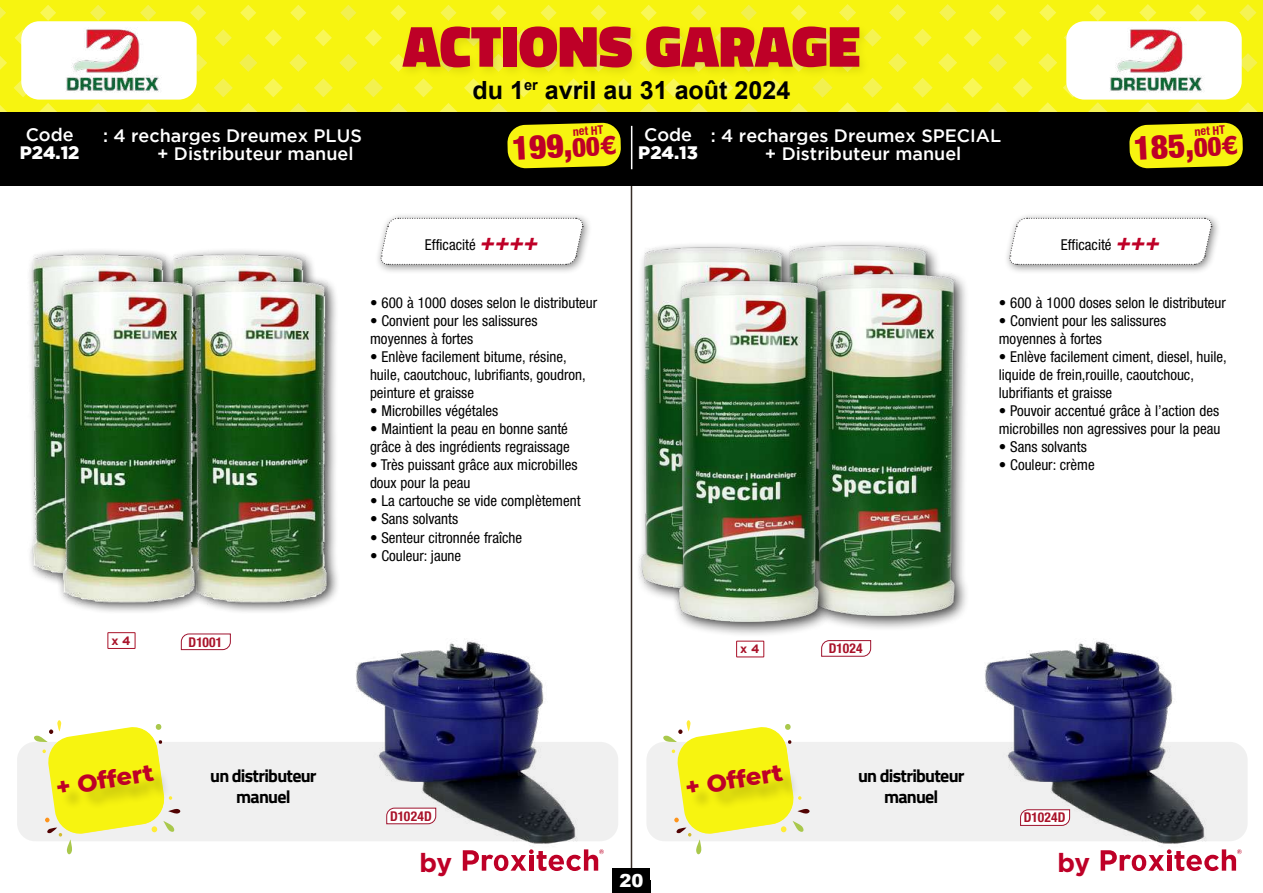
<style>
.page{position:relative;width:1263px;height:893px;background:#fff}
.page>*{position:absolute;margin:0;border:0;box-sizing:border-box;transform-origin:0 0}
.t1{font:900 58.8px "Titillium Web";color:#be0027}
.t2{font:900 condensed 33px "Helvetica Neue LT Std";color:#be0027}
.t3{font:700 26.25px "Gotham";color:#be0027}
.t4{font:700 25.05px "Arial";color:#000}
.t5{font:800 24px "Montserrat";color:#be0027}
.t6{font:500 18px/18px "Gotham";color:#fff}
.t7{font:700 18px/21.6px "Titillium Web";letter-spacing:-.04em;color:#000;text-align:center}
.t8{font:900 18px "Gotham";color:#fff}
.t9{font:900 18px "Arial";color:#fff}
.t10{font:condensed 15px/18.1px "Helvetica Neue LT Std";color:#000}
.t11{font:700 condensed 13.5px "Helvetica Neue LT Std";letter-spacing:.01em;color:#a9132a}
.t12{font:700 12.15px "Gotham";color:#a9132a}
.t13{font:700 condensed 12px "Helvetica Neue LT Std";color:#be0027}
.s1{font-size:26.4px}
.s2{font-weight:800;font-stretch:normal;font-size:26.4px}
.s3{font-weight:700;font-style:italic;font-size:24px;color:#be0027}
</style>
<div class="page">
<div style="left:0;top:0;width:1263px;height:131px;background:#f7f410"></div>
<svg style="left:15px;top:29px;width:9px;height:15px"></svg>
<svg style="left:14px;top:80px;width:12px;height:17px"></svg>
<svg style="left:215px;top:29px;width:17px;height:17px"></svg>
<svg style="left:214px;top:78px;width:19px;height:19px"></svg>
<svg style="left:265px;top:29px;width:17px;height:17px"></svg>
<svg style="left:264px;top:78px;width:19px;height:19px"></svg>
<svg style="left:315px;top:29px;width:17px;height:17px"></svg>
<svg style="left:314px;top:78px;width:19px;height:19px"></svg>
<svg style="left:365px;top:29px;width:17px;height:17px"></svg>
<svg style="left:364px;top:78px;width:19px;height:19px"></svg>
<svg style="left:414px;top:79px;width:19px;height:18px"></svg>
<svg style="left:464px;top:79px;width:19px;height:18px"></svg>
<svg style="left:514px;top:79px;width:19px;height:18px"></svg>
<svg style="left:564px;top:79px;width:19px;height:18px"></svg>
<svg style="left:614px;top:79px;width:19px;height:18px"></svg>
<svg style="left:664px;top:79px;width:19px;height:18px"></svg>
<svg style="left:0;top:7px;width:6px;height:12px"></svg>
<svg style="left:0;top:56px;width:7px;height:14px"></svg>
<svg style="left:40px;top:5px;width:16px;height:16px"></svg>
<svg style="left:90px;top:5px;width:16px;height:16px"></svg>
<svg style="left:140px;top:5px;width:16px;height:16px"></svg>
<svg style="left:190px;top:5px;width:16px;height:16px"></svg>
<svg style="left:197px;top:54px;width:10px;height:18px"></svg>
<svg style="left:240px;top:5px;width:16px;height:16px"></svg>
<svg style="left:239px;top:54px;width:18px;height:18px"></svg>
<svg style="left:290px;top:5px;width:16px;height:16px"></svg>
<svg style="left:289px;top:54px;width:18px;height:18px"></svg>
<svg style="left:340px;top:5px;width:16px;height:16px"></svg>
<svg style="left:339px;top:54px;width:18px;height:18px"></svg>
<svg style="left:390px;top:5px;width:16px;height:16px"></svg>
<svg style="left:389px;top:54px;width:9px;height:17px"></svg>
<svg style="left:440px;top:5px;width:17px;height:16px"></svg>
<svg style="left:490px;top:5px;width:17px;height:16px"></svg>
<svg style="left:540px;top:5px;width:17px;height:16px"></svg>
<svg style="left:590px;top:5px;width:17px;height:16px"></svg>
<svg style="left:641px;top:5px;width:16px;height:16px"></svg>
<svg style="left:691px;top:5px;width:16px;height:16px"></svg>
<svg style="left:741px;top:5px;width:16px;height:16px"></svg>
<svg style="left:791px;top:5px;width:16px;height:16px"></svg>
<svg style="left:839px;top:4px;width:17px;height:17px"></svg>
<svg style="left:889px;top:4px;width:17px;height:17px"></svg>
<svg style="left:888px;top:53px;width:19px;height:19px"></svg>
<svg style="left:939px;top:4px;width:17px;height:17px"></svg>
<svg style="left:938px;top:53px;width:19px;height:19px"></svg>
<svg style="left:989px;top:4px;width:17px;height:17px"></svg>
<svg style="left:988px;top:53px;width:19px;height:19px"></svg>
<svg style="left:1039px;top:4px;width:17px;height:17px"></svg>
<svg style="left:1038px;top:53px;width:19px;height:19px"></svg>
<svg style="left:1089px;top:4px;width:17px;height:17px"></svg>
<svg style="left:1139px;top:4px;width:17px;height:17px"></svg>
<svg style="left:1189px;top:4px;width:17px;height:17px"></svg>
<svg style="left:1239px;top:4px;width:17px;height:17px"></svg>
<svg style="left:1242px;top:53px;width:15px;height:19px"></svg>
<svg style="left:871px;top:29px;width:11px;height:18px"></svg>
<svg style="left:914px;top:29px;width:18px;height:18px"></svg>
<svg style="left:964px;top:29px;width:18px;height:18px"></svg>
<svg style="left:1014px;top:29px;width:18px;height:18px"></svg>
<svg style="left:1101px;top:849px;width:141px;height:22px"></svg>
<svg style="left:463px;top:849px;width:141px;height:22px"></svg>
<hr style="left:631px;top:184px;width:1px;height:709px;background:#372e28">
<div style="left:0;top:113px;width:1263px;height:73px;background:#000"></div>
<hr style="left:631px;top:126px;width:1px;height:43px;background:#fff">
<div style="left:21px;top:21px;width:176px;height:79px;background:#fff;border-radius:18px"></div>
<div style="left:1066px;top:21px;width:176px;height:79px;background:#fff;border-radius:18px"></div>
<div style="left:17px;top:742px;width:601px;height:99px;background:#f0f0f0;border-radius:18px"></div>
<div style="left:646px;top:742px;width:602px;height:99px;background:#f0f0f0;border-radius:18px"></div>
<div style="left:613px;top:880px;width:37px;height:13px;background:#000"></div>
<div style="left:398px;top:22px;width:473px;height:57px;background:#000;opacity:.1"></div>
<svg style="left:0;top:103px;width:684px;height:65px"></svg>
<svg style="left:689px;top:78px;width:574px;height:90px"></svg>
<svg style="left:34px;top:720px;width:146px;height:134px"></svg>
<div style="left:59px;top:768px;width:113px;height:43px;background:#000;opacity:.2"></div>
<svg style="left:663px;top:720px;width:146px;height:134px"></svg>
<div style="left:688px;top:768px;width:114px;height:43px;background:#000;opacity:.2"></div>
<div style="left:613px;top:868px;width:37px;height:24px;background:#000"></div>
<img style="left:178px;top:250px;width:134px;height:14px">
<div style="left:189px;top:273px;width:151px;height:342px;background:#000;opacity:.75"></div>
<img style="left:202px;top:264px;width:132px;height:351px">
<div style="left:375px;top:212px;width:218px;height:63px;background:#000;opacity:.5"></div>
<svg style="left:380px;top:218px;width:203px;height:47px"></svg>
<div style="left:1003px;top:212px;width:219px;height:63px;background:#000;opacity:.5"></div>
<svg style="left:1009px;top:218px;width:203px;height:47px"></svg>
<img style="left:29px;top:250px;width:143px;height:331px">
<div style="left:56px;top:273px;width:152px;height:342px;background:#000;opacity:.75"></div>
<img style="left:53px;top:264px;width:149px;height:351px">
<div style="left:107px;top:632px;width:29px;height:17px;border:1px solid #a9132a"></div>
<div style="left:736px;top:641px;width:28px;height:16px;border:1px solid #a9132a"></div>
<img style="left:356px;top:640px;width:241px;height:226px">
<img style="left:985px;top:640px;width:241px;height:226px">
<img style="left:798px;top:242px;width:140px;height:31px">
<div style="left:808px;top:267px;width:162px;height:364px;background:#000;opacity:.75"></div>
<img style="left:799px;top:268px;width:170px;height:355px">
<img style="left:630px;top:242px;width:167px;height:355px">
<div style="left:672px;top:273px;width:162px;height:365px;background:#000;opacity:.75"></div>
<img style="left:663px;top:274px;width:171px;height:356px">
<img style="left:36px;top:21px;width:153px;height:77px">
<img style="left:1079px;top:21px;width:153px;height:77px">
<svg style="left:821px;top:640px;width:50px;height:17px"></svg>
<svg style="left:181px;top:634px;width:50px;height:16px"></svg>
<svg style="left:386px;top:808px;width:50px;height:16px"></svg>
<svg style="left:1020px;top:809px;width:50px;height:17px"></svg>
<p class="t6" style="left:26px;top:125px;width:50px">Code</p>
<p class="t8" style="left:20px;top:142px;width:61px">P24.12</p>
<p class="t6" style="left:157px;top:126px;width:206px;text-indent:-54px">: 4 recharges Dreumex PLUS + Distributeur manuel</p>
<h1 class="t1" style="left:403px;top:3px;width:459px">ACTIONS GARAGE</h1>
<h3 class="t4" style="left:473px;top:73px;width:319px">du 1<sup>er</sup> avril au 31 août 2024</h3>
<p class="t13" style="left:573px;top:124px;width:32px;rotate:-3deg">net HT</p>
<p class="t13" style="left:1194px;top:124px;width:32px;rotate:-3deg">net HT</p>
<p class="t6" style="left:644px;top:125px;width:50px">Code</p>
<p class="t8" style="left:638px;top:142px;width:61px">P24.13</p>
<p class="t6" style="left:765px;top:126px;width:238px;text-indent:-54px">: 4 recharges Dreumex SPECIAL + Distributeur manuel</p>
<h2 class="t2" style="left:511px;top:128px;width:106px;rotate:-3deg">199,<span class="s1">00</span><span class="s2">€</span></h2>
<h2 class="t2" style="left:1133px;top:128px;width:106px;rotate:-3deg">185,<span class="s1">00</span><span class="s2">€</span></h2>
<p class="t12" style="left:112px;top:634px;width:21px">x 4</p>
<p class="t11" style="left:189px;top:634px;width:35px">D1001</p>
<p class="t10" style="left:425px;top:235px;width:114px">Efficacité <span class="s3">++++</span></p>
<p class="t10" style="left:1061px;top:235px;width:99px">Efficacité <span class="s3">+++</span></p>
<p class="t10" style="left:370px;top:293px;width:229px">• 600 à 1000 doses selon le distributeur</p>
<p class="t10" style="left:370px;top:311px;width:169px">• Convient pour les salissures moyennes à fortes</p>
<p class="t10" style="left:370px;top:347px;width:217px">• Enlève facilement bitume, résine, huile, caoutchouc, lubrifiants, goudron, peinture et graisse</p>
<p class="t10" style="left:370px;top:401px;width:130px">• Microbilles végétales</p>
<p class="t10" style="left:370px;top:420px;width:201px">• Maintient la peau en bonne santé grâce à des ingrédients regraissage</p>
<p class="t10" style="left:370px;top:456px;width:209px">• Très puissant grâce aux microbilles doux pour la peau</p>
<p class="t10" style="left:370px;top:492px;width:212px">• La cartouche se vide complètement</p>
<p class="t10" style="left:370px;top:510px;width:90px">• Sans solvants</p>
<p class="t10" style="left:370px;top:528px;width:154px">• Senteur citronnée fraîche</p>
<p class="t10" style="left:370px;top:546px;width:93px">• Couleur: jaune</p>
<p class="t12" style="left:740px;top:642px;width:21px">x 4</p>
<p class="t11" style="left:829px;top:640px;width:35px">D1024</p>
<p class="t10" style="left:999px;top:293px;width:229px">• 600 à 1000 doses selon le distributeur</p>
<p class="t10" style="left:999px;top:311px;width:169px">• Convient pour les salissures moyennes à fortes</p>
<p class="t10" style="left:999px;top:347px;width:229px">• Enlève facilement ciment, diesel, huile, liquide de frein,rouille, caoutchouc, lubrifiants et graisse</p>
<p class="t10" style="left:999px;top:401px;width:223px">• Pouvoir accentué grâce à l’action des microbilles non agressives pour la peau</p>
<p class="t10" style="left:999px;top:438px;width:90px">• Sans solvants</p>
<p class="t10" style="left:999px;top:456px;width:97px">• Couleur: crème</p>
<h3 class="t5" style="left:53px;top:770px;width:100px;rotate:-9deg">+ Offert</h3>
<h3 class="t5" style="left:683px;top:770px;width:100px;rotate:-9deg">+ Offert</h3>
<p class="t7" style="left:210px;top:764px;width:108px">un distributeur manuel</p>
<p class="t7" style="left:858px;top:764px;width:108px">un distributeur manuel</p>
<p class="t11" style="left:390px;top:808px;width:43px">D1024D</p>
<p class="t11" style="left:1024px;top:809px;width:43px">D1024D</p>
<h3 class="t3" style="left:420px;top:845px;width:34px">by</h3>
<h3 class="t3" style="left:1057px;top:845px;width:34px">by</h3>
<p class="t9" style="left:619px;top:867px;width:26px">20</p>
</div>
